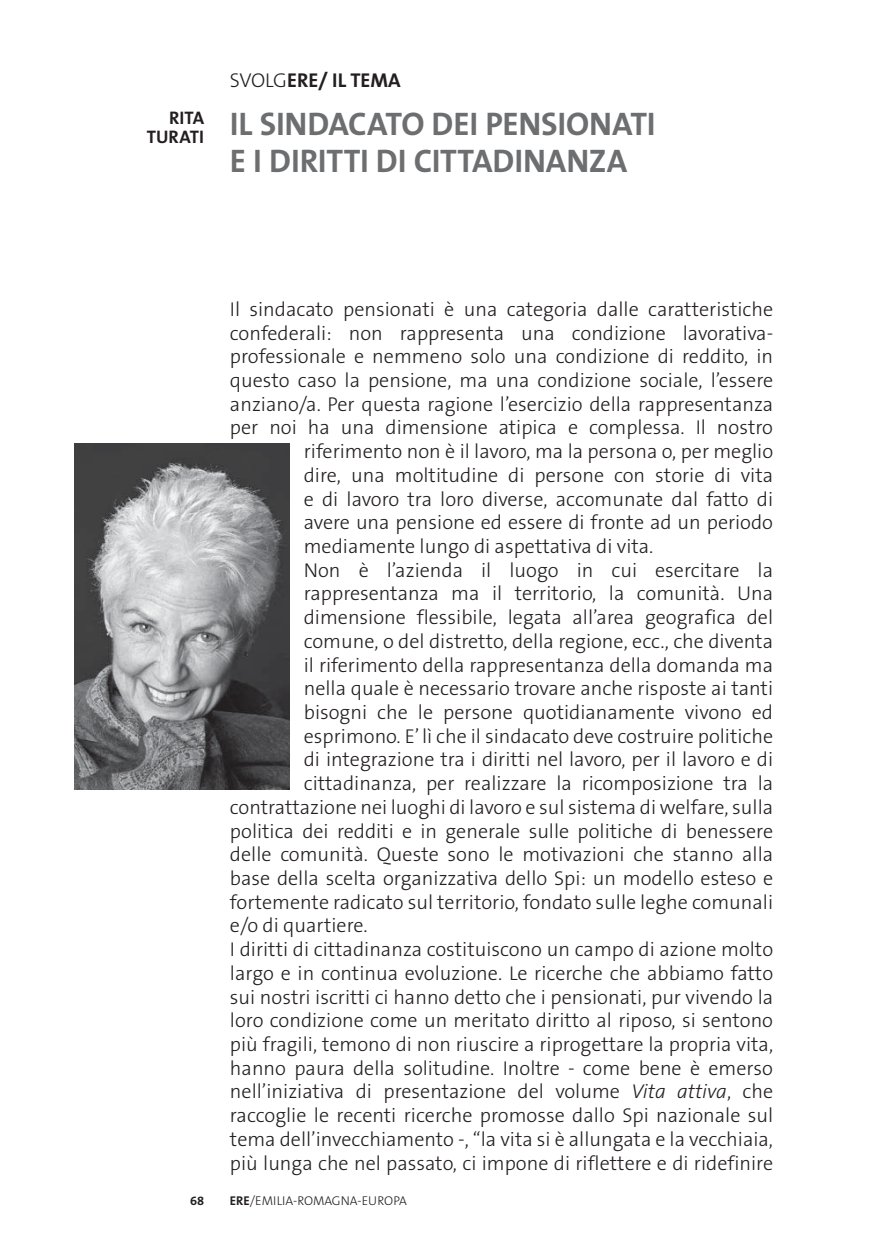
<style>
.page{position:relative;width:874px;height:1241px;background:#fff}
.page>*{position:absolute;margin:0;border:0;box-sizing:border-box;transform-origin:0 0}
.t1{font:700 32.9px/36.4px "The Sans B7";letter-spacing:-.005em;color:#6d6e70}
.t2{font:300 20.12px "The Sans B3";color:#231f20}
.t3{font:700 20.12px "The Sans B7";color:#231f20}
.t4{font:700 18.2px "The Sans B7";color:#231f20}
.t5{font:300 12.78px "The Sans B3";color:#231f20}
.t6{font:700 12.78px "The Sans B7";color:#231f20}
.s1{font-family:"The Sans B3";font-weight:300}
.s2{font-style:italic}
.s3{font-family:"The Sans B7";font-weight:700}
</style>
<div class="page">
<img style="left:75px;top:443px;width:214px;height:347px">
<p class="t3" style="left:230px;top:71px;width:172px"><span class="s1">SVOLG</span>ERE/ IL TEMA</p>
<p class="t4" style="left:169px;top:110px;width:36px">RITA</p>
<h1 class="t1" style="left:230px;top:108px;width:427px;text-indent:-83px"><sub>TURATI</sub> IL SINDACATO DEI PENSIONATI<br>E I DIRITTI DI CITTADINANZA</h1>
<p class="t2" style="left:230px;top:300px;width:544px">Il sindacato pensionati è una categoria dalle caratteristiche</p>
<p class="t2" style="left:230px;top:324px;width:544px">confederali: non rappresenta una condizione lavorativa-</p>
<p class="t2" style="left:230px;top:347px;width:544px">professionale e nemmeno solo una condizione di reddito, in</p>
<p class="t2" style="left:230px;top:371px;width:544px">questo caso la pensione, ma una condizione sociale, l’essere</p>
<p class="t2" style="left:230px;top:395px;width:544px">anziano/a. Per questa ragione l’esercizio della rappresentanza</p>
<p class="t2" style="left:230px;top:419px;width:544px">per noi ha una dimensione atipica e complessa. Il nostro</p>
<p class="t2" style="left:304px;top:442px;width:471px">riferimento non è il lavoro, ma la persona o, per meglio</p>
<p class="t2" style="left:304px;top:466px;width:471px">dire, una moltitudine di persone con storie di vita</p>
<p class="t2" style="left:304px;top:490px;width:471px">e di lavoro tra loro diverse, accomunate dal fatto di</p>
<p class="t2" style="left:304px;top:513px;width:470px">avere una pensione ed essere di fronte ad un periodo</p>
<p class="t2" style="left:304px;top:537px;width:351px">mediamente lungo di aspettativa di vita.</p>
<p class="t2" style="left:304px;top:561px;width:470px">Non è l’azienda il luogo in cui esercitare la</p>
<p class="t2" style="left:304px;top:585px;width:470px">rappresentanza ma il territorio, la comunità. Una</p>
<p class="t2" style="left:304px;top:608px;width:470px">dimensione flessibile, legata all’area geografica del</p>
<p class="t2" style="left:304px;top:632px;width:470px">comune, o del distretto, della regione, ecc., che diventa</p>
<p class="t2" style="left:304px;top:656px;width:470px">il riferimento della rappresentanza della domanda ma</p>
<p class="t2" style="left:304px;top:679px;width:470px">nella quale è necessario trovare anche risposte ai tanti</p>
<p class="t2" style="left:304px;top:703px;width:470px">bisogni che le persone quotidianamente vivono ed</p>
<p class="t2" style="left:304px;top:727px;width:471px">esprimono. E’ lì che il sindacato deve costruire politiche</p>
<p class="t2" style="left:304px;top:751px;width:470px">di integrazione tra i diritti nel lavoro, per il lavoro e di</p>
<p class="t2" style="left:304px;top:774px;width:470px">cittadinanza, per realizzare la ricomposizione tra la</p>
<p class="t2" style="left:230px;top:798px;width:544px">contrattazione nei luoghi di lavoro e sul sistema di welfare, sulla</p>
<p class="t2" style="left:230px;top:822px;width:544px">politica dei redditi e in generale sulle politiche di benessere</p>
<p class="t2" style="left:230px;top:845px;width:544px">delle comunità. Queste sono le motivazioni che stanno alla</p>
<p class="t2" style="left:230px;top:869px;width:544px">base della scelta organizzativa dello Spi: un modello esteso e</p>
<p class="t2" style="left:230px;top:893px;width:544px">fortemente radicato sul territorio, fondato sulle leghe comunali</p>
<p class="t2" style="left:230px;top:917px;width:139px">e/o di quartiere.</p>
<p class="t2" style="left:230px;top:940px;width:544px">I diritti di cittadinanza costituiscono un campo di azione molto</p>
<p class="t2" style="left:230px;top:964px;width:544px">largo e in continua evoluzione. Le ricerche che abbiamo fatto</p>
<p class="t2" style="left:230px;top:988px;width:544px">sui nostri iscritti ci hanno detto che i pensionati, pur vivendo la</p>
<p class="t2" style="left:230px;top:1011px;width:544px">loro condizione come un meritato diritto al riposo, si sentono</p>
<p class="t2" style="left:230px;top:1035px;width:544px">più fragili, temono di non riuscire a riprogettare la propria vita,</p>
<p class="t2" style="left:230px;top:1059px;width:544px">hanno paura della solitudine. Inoltre - come bene è emerso</p>
<p class="t2" style="left:230px;top:1082px;width:544px">nell’iniziativa di presentazione del volume <span class="s2">Vita attiva</span>, che</p>
<p class="t2" style="left:230px;top:1106px;width:544px">raccoglie le recenti ricerche promosse dallo Spi nazionale sul</p>
<p class="t2" style="left:230px;top:1130px;width:544px">tema dell’invecchiamento -, “la vita si è allungata e la vecchiaia,</p>
<p class="t2" style="left:230px;top:1154px;width:544px">più lunga che nel passato, ci impone di riflettere e di ridefinire</p>
<p class="t6" style="left:190px;top:1194px;width:16px">68</p>
<p class="t5" style="left:230px;top:1194px;width:178px"><span class="s3">ERE</span>/EMILIA-ROMAGNA-EUROPA</p>
</div>
